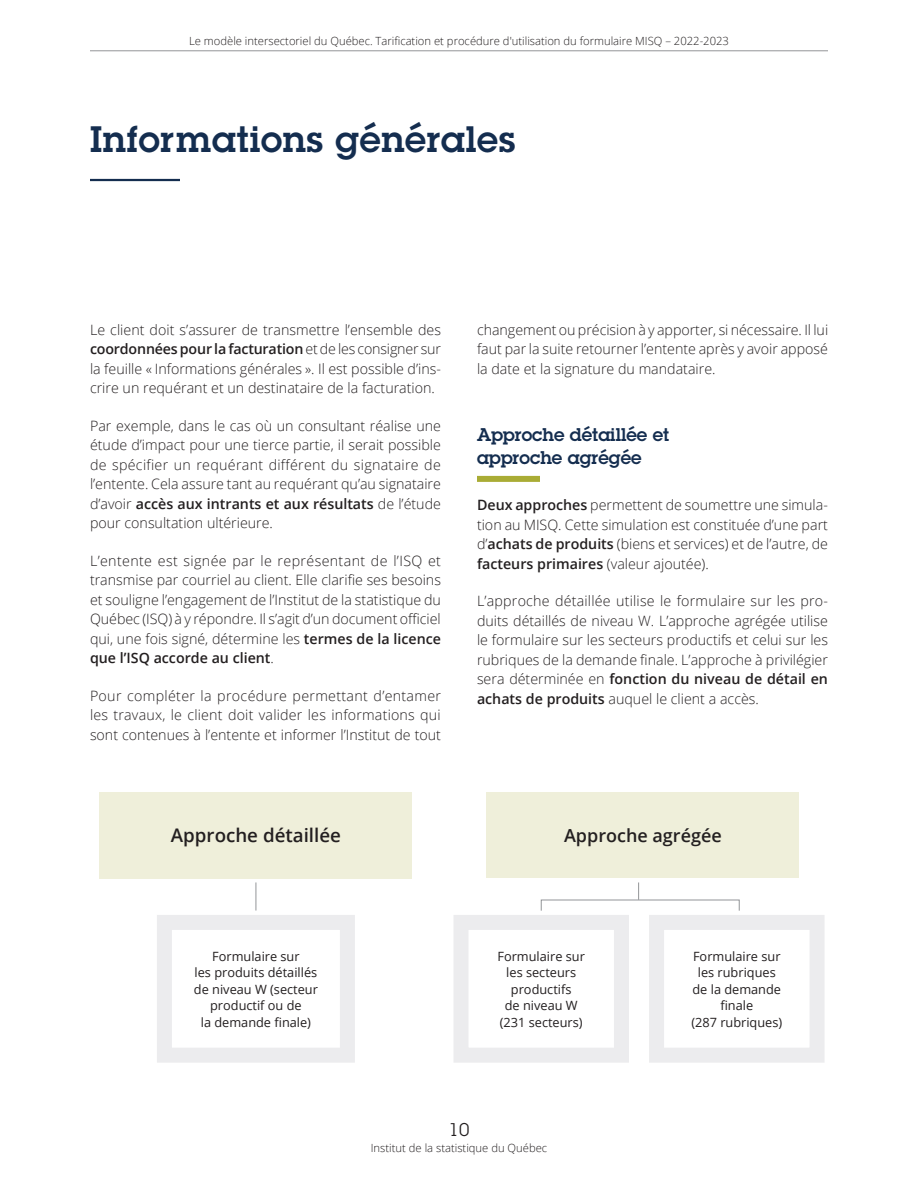
<style>
.page{position:relative;width:918px;height:1188px;background:#fff}
.page>*{position:absolute;margin:0;border:0;box-sizing:border-box;transform-origin:0 0}
.Titre_chapitre{font:600 36px "Lubalin Graph Std";letter-spacing:.02em;color:#142d4f}
.Tableau_-_align_C{font:600 18.75px "Open Sans";color:#231f20}
.Titre_01_-_sans_numé{font:600 18px/22.5px "Lubalin Graph Std";color:#142d4f}
.Tableau_-_align_C-2{font:600 18px "Open Sans";color:#231f20}
.t1{font:18px "Lubalin Graph Std";color:#231f20}
.Texte_courant{font:300 14.25px/19.5px "Open Sans";color:#231f20;text-align:justify}
.Tableau_-_align_C-3{font:12.75px/16.5px "Open Sans";color:#231f20;text-align:center}
.t2{font:300 11.25px "Open Sans";color:#231f20}
.s1{font-weight:600}
</style>
<div class="page">
<hr style="left:90px;top:51px;width:738px;height:1px;background:#939598">
<div style="left:477px;top:476px;width:63px;height:6px;background:#a9ac35"></div>
<hr style="left:90px;top:179px;width:90px;height:2px;background:#142d4f">
<div style="left:486px;top:792px;width:313px;height:86px;background:#efefda"></div>
<div style="left:99px;top:792px;width:313px;height:86px;background:#efefda"></div>
<div style="left:157px;top:915px;width:198px;height:148px;border:15px solid #ececee"></div>
<div style="left:453px;top:915px;width:176px;height:148px;border:15px solid #ececee"></div>
<svg style="left:256px;top:882px;width:1px;height:29px"></svg>
<svg style="left:638px;top:882px;width:1px;height:18px"></svg>
<div style="left:649px;top:915px;width:176px;height:148px;border:15px solid #ececee"></div>
<div style="left:541px;top:900px;width:199px;height:11px;border:1px solid #939598"></div>
<p class="t2" style="left:189px;top:33px;width:541px">Le modèle intersectoriel du Québec. Tarification et procédure d'utilisation du formulaire MISQ – 2022-2023</p>
<p class="Titre_chapitre" style="left:90px;top:115px;width:427px">Informations générales</p>
<p class="Texte_courant" style="left:90px;top:320px;width:353px">Le client doit s’assurer de transmettre l’ensemble des <span class="s1">coordonnées pour la facturation</span> et de les consigner sur la feuille « Informations générales ». Il est possible d’ins&shy;crire un requérant et un destinataire de la facturation.</p>
<p class="Texte_courant" style="left:90px;top:416px;width:353px">Par exemple, dans le cas où un consultant réalise une étude d’impact pour une tierce partie, il serait possible de spécifier un requérant différent du signataire de l’entente. Cela assure tant au requérant qu’au signataire d’avoir <span class="s1">accès aux intrants et aux résultats</span> de l’étude pour consultation ultérieure.</p>
<p class="Texte_courant" style="left:90px;top:551px;width:353px">L’entente est signée par le représentant de l’ISQ et transmise par courriel au client. Elle clarifie ses besoins et souligne l’engagement de l’Institut de la statistique du Québec (ISQ) à y répondre. Il s’agit d’un document officiel qui, une fois signé, détermine les <span class="s1">termes de la licence que l’ISQ accorde au client</span>.</p>
<p class="Texte_courant" style="left:90px;top:686px;width:353px">Pour compléter la procédure permettant d’entamer les travaux, le client doit valider les informations qui sont contenues à l’entente et informer l’Institut de tout</p>
<p class="Texte_courant" style="left:477px;top:320px;width:353px">changement ou précision à y apporter, si nécessaire. Il lui faut par la suite retourner l’entente après y avoir apposé la date et la signature du mandataire.</p>
<p class="Titre_01_-_sans_numé" style="left:477px;top:424px;width:194px">Approche détaillée et approche agrégée</p>
<p class="Texte_courant" style="left:477px;top:495px;width:353px"><span class="s1">Deux approches</span> permettent de soumettre une simula&shy;tion au MISQ. Cette simulation est constituée d’une part d’<span class="s1">achats de produits</span> (biens et services) et de l’autre, de <span class="s1">facteurs primaires</span> (valeur ajoutée).</p>
<p class="Texte_courant" style="left:477px;top:591px;width:353px">L’approche détaillée utilise le formulaire sur les pro&shy;duits détaillés de niveau W. L’approche agrégée utilise le formulaire sur les secteurs productifs et celui sur les rubriques de la demande finale. L’approche à privilégier sera déterminée en <span class="s1">fonction du niveau de détail en achats de produits</span> auquel le client a accès.</p>
<p class="Tableau_-_align_C" style="left:171px;top:823px;width:172px">Approche détaillée</p>
<p class="Tableau_-_align_C-2" style="left:564px;top:823px;width:159px">Approche agrégée</p>
<p class="Tableau_-_align_C-3" style="left:194px;top:947px;width:125px">Formulaire sur<br>les produits détaillés de niveau W (secteur productif ou de<br>la demande finale)</p>
<p class="Tableau_-_align_C-3" style="left:497px;top:947px;width:89px">Formulaire sur les secteurs productifs<br>de niveau W (231 secteurs)</p>
<p class="Tableau_-_align_C-3" style="left:691px;top:947px;width:92px">Formulaire sur les rubriques de la demande finale<br>(287 rubriques)</p>
<p class="t1" style="left:449px;top:1118px;width:22px">10</p>
<p class="t2" style="left:371px;top:1140px;width:178px">Institut de la statistique du Québec</p>
</div>
